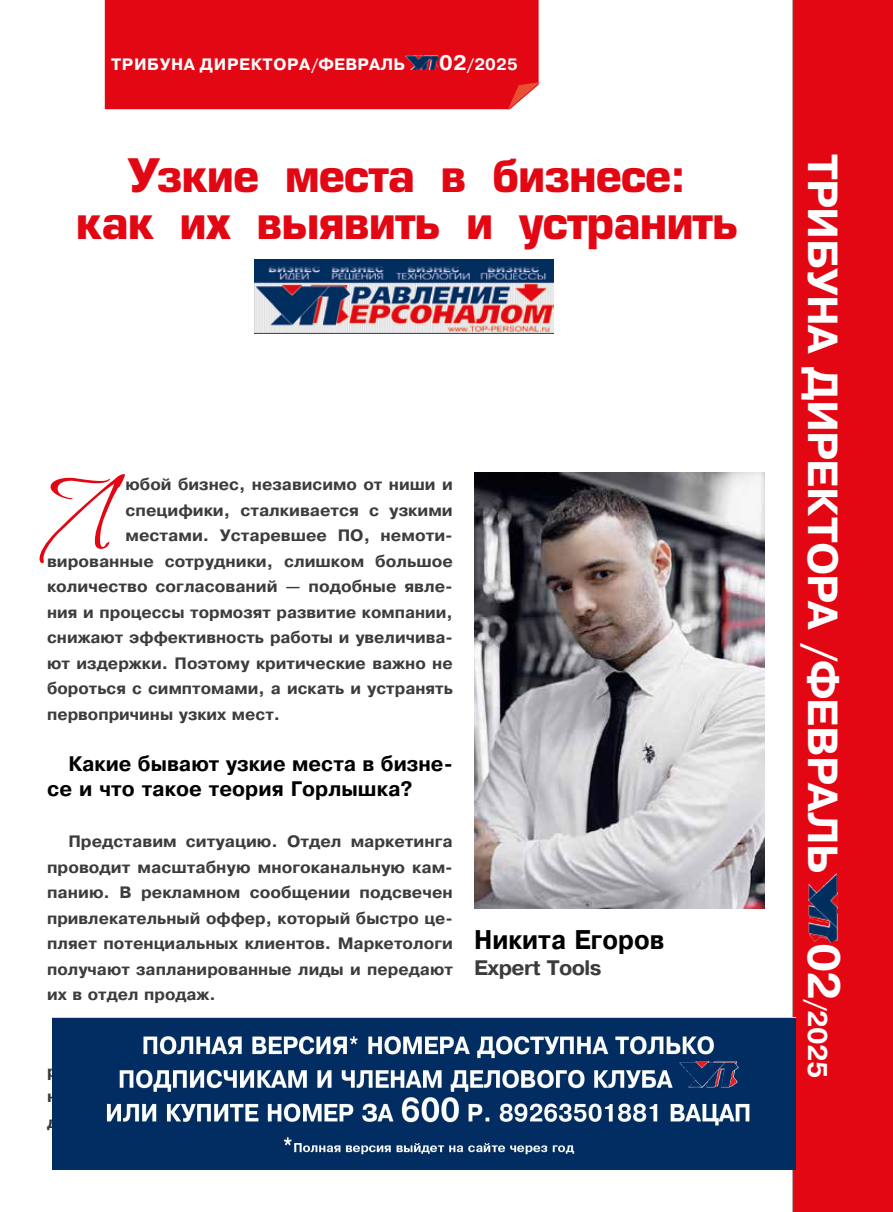
<style>
.page{position:relative;width:893px;height:1212px;background:#fff}
.page>*{position:absolute;margin:0;border:0;box-sizing:border-box;transform-origin:0 0}
.t1{font:108px "Vera Crouz";color:#e30613}
.t2{font:700 45px/47px "Europe";letter-spacing:-.025em;color:#e30613;text-align:center}
.t3{font:700 42px "Pragmatica C";letter-spacing:-.015em;color:#fff}
.t4{font:700 27px "Pragmatica";color:#000;scale:.92 1}
.t5{font:700 27px "Pragmatica C";color:#fff}
.t6{font:700 21px/25.5px "Pragmatica";color:#000}
.t7{font:700 21px "Pragmatica";letter-spacing:-.025em;color:#3c3c3b}
.t8{font:700 16.5px/25.5px "Pragmatica";color:#3c3c3b;text-align:justify}
.t9{font:700 16.5px "Pragmatica";letter-spacing:.04em;color:#fff}
.s1{font-size:21px}
.s2{font-size:45px}
</style>
<div class="page">
<div style="left:793px;top:0;width:100px;height:1212px;background:#e30613"></div>
<div style="left:105px;top:0;width:434px;height:109px;background:#e30613"></div>
<hr style="left:792px;top:0;width:1px;height:1212px;background:#b3b2b2">
<svg style="left:507px;top:82px;width:33px;height:28px"></svg>
<img style="left:808px;top:873px;width:30px;height:70px">
<img style="left:474px;top:472px;width:290px;height:436px">
<img style="left:254px;top:259px;width:300px;height:74px">
<img style="left:405px;top:55px;width:34px;height:15px">
<img style="left:52px;top:1017px;width:743px;height:152px">
<p class="t9" style="left:111px;top:54px;width:295px">ТРИБУНА ДИРЕКТОРА/ФЕВРАЛЬ</p>
<p class="t9" style="left:439px;top:54px;width:80px"><span class="s1">02</span>/2025</p>
<h2 class="t2" style="left:76px;top:152px;width:664px">Узкие места в бизнесе:<br>как их выявить и устранить</h2>
<h1 class="t1" style="left:48px;top:458px;width:62px">Л</h1>
<p class="t8" style="left:125px;top:472px;width:329px">юбой бизнес, независимо от ниши и</p>
<p class="t8" style="left:125px;top:497px;width:329px">специфики, сталкивается с узкими</p>
<p class="t8" style="left:125px;top:523px;width:329px">местами. Устаревшее ПО, немоти-</p>
<p class="t8" style="left:47px;top:548px;width:407px">вированные сотрудники, слишком большое</p>
<p class="t8" style="left:47px;top:574px;width:407px">количество согласований — подобные явле-</p>
<p class="t8" style="left:47px;top:599px;width:407px">ния и процессы тормозят развитие компании,</p>
<p class="t8" style="left:47px;top:625px;width:407px">снижают эффективность работы и увеличива-</p>
<p class="t8" style="left:47px;top:650px;width:407px">ют издержки. Поэтому критические важно не</p>
<p class="t8" style="left:47px;top:676px;width:407px">бороться с симптомами, а искать и устранять</p>
<p class="t8" style="left:47px;top:701px;width:235px">первопричины узких мест.</p>
<p class="t6" style="left:47px;top:751px;width:407px;text-indent:21px">Какие бывают узкие места в бизне&shy;се и что такое теория Горлышка?</p>
<p class="t8" style="left:47px;top:829px;width:407px;text-indent:21px">Представим ситуацию. Отдел маркетинга проводит масштабную многоканальную кам&shy;панию. В рекламном сообщении подсвечен привлекательный оффер, который быстро це&shy;пляет потенциальных клиентов. Маркетологи получают запланированные лиды и передают их в отдел продаж.</p>
<h3 class="t4" style="left:474px;top:922px;width:208px">Никита Егоров</h3>
<p class="t7" style="left:474px;top:954px;width:129px">Expert Tools</p>
<h3 class="t3" style="left:845px;top:154px;width:721px;rotate:90deg">ТРИБУНА ДИРЕКТОРА /ФЕВРАЛЬ</h3>
<h3 class="t5" style="left:832px;top:943px;width:137px;rotate:90deg"><span class="s2">02</span>/2025</h3>
</div>
